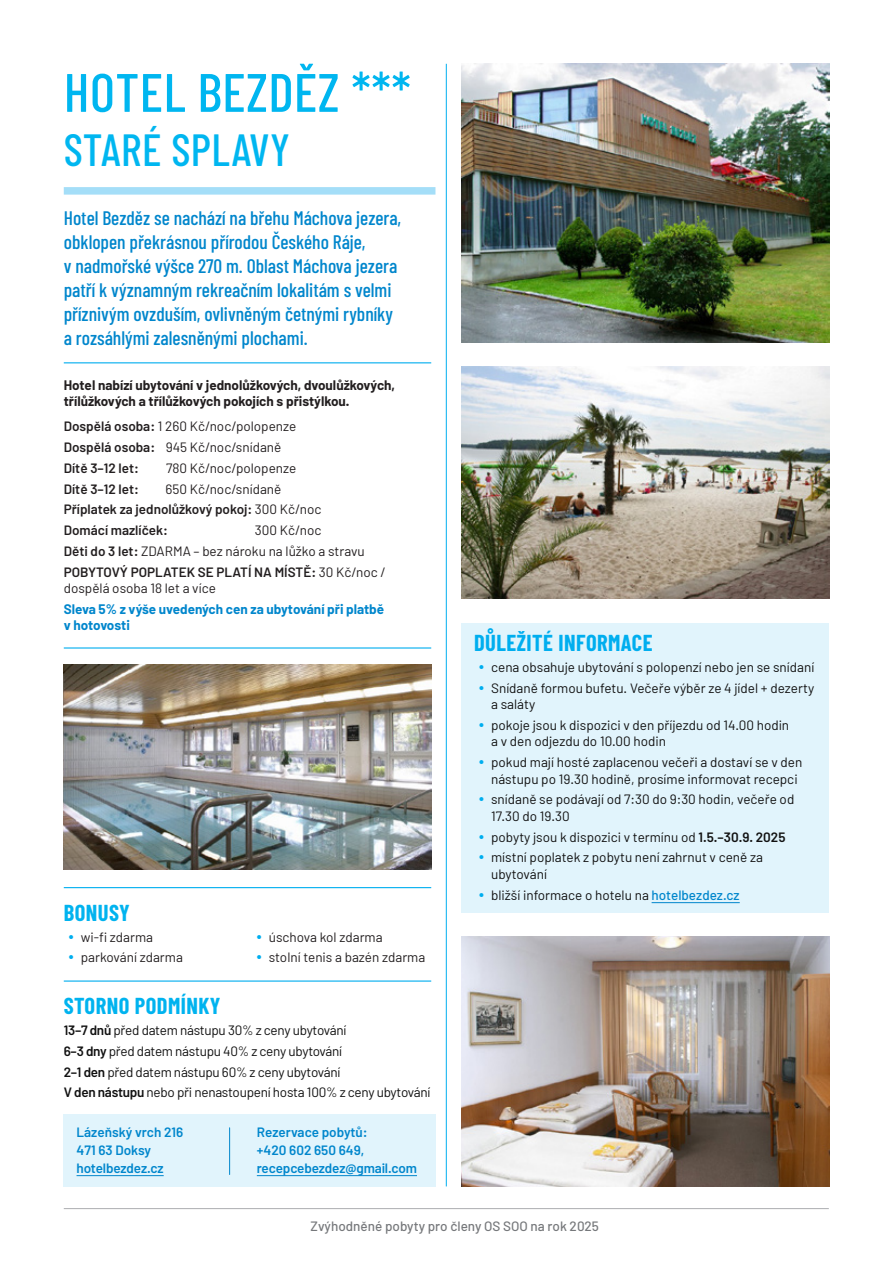
<style>
.page{position:relative;width:893px;height:1263px;background:#fff}
.page>*{position:absolute;margin:0;border:0;box-sizing:border-box;transform-origin:0 0}
.t1{font:500 54px "Barlow Condensed";letter-spacing:.01em;color:#00b6f0}
.t2{font:500 45px "Barlow Condensed";letter-spacing:.01em;color:#00b6f0}
.t3{font:700 22.5px "Barlow Condensed";letter-spacing:.02em;color:#00b3ef}
.t4{font:700 22.5px "Barlow Condensed";letter-spacing:.02em;color:#00aeef}
.t5{font:500 19.5px/24px "Barlow Condensed";color:#0086cc}
.t6{font:13.5px/20.7px "Barlow";color:#111}
.t7{font:13.5px/20.7px "Barlow";color:#231f20}
.t8{font:13.5px/20.7px "Barlow";letter-spacing:-.02em;color:#111}
.t9{font:600 13.5px/20.7px "Barlow";color:#231f20}
.t10{font:700 13.5px/16.5px "Barlow";color:#231f20}
.t11{font:600 13.5px/18px "Barlow";letter-spacing:-.005em;color:#0086cc}
.t12{font:700 13.5px/16.5px "Barlow";color:#0086cc}
.t13{font:500 13.5px "Barlow";color:#76787b}
.s1{font-weight:400}
.s2{font-weight:600}
.s3{font-weight:500;color:#0086cc}
</style>
<div class="page">
<hr style="left:64px;top:1208px;width:765px;height:1px;background:#acadb1">
<div style="left:461px;top:623px;width:368px;height:289px;background:#e1f4fc"></div>
<hr style="left:652px;top:902px;width:88px;height:1px;background:#0086cc">
<img style="left:461px;top:64px;width:368px;height:279px">
<img style="left:64px;top:664px;width:367px;height:206px">
<img style="left:461px;top:937px;width:368px;height:249px">
<img style="left:461px;top:367px;width:368px;height:232px">
<hr style="left:64px;top:647px;width:367px;height:1px;background:#00aeef">
<hr style="left:64px;top:887px;width:367px;height:1px;background:#00aeef">
<hr style="left:64px;top:362px;width:367px;height:1px;background:#00aeef">
<div style="left:64px;top:187px;width:371px;height:8px;background:#a4def8"></div>
<div style="left:64px;top:1114px;width:372px;height:72px;background:#e1f4fc"></div>
<hr style="left:77px;top:1175px;width:87px;height:1px;background:#0086cc">
<hr style="left:257px;top:1175px;width:160px;height:1px;background:#0086cc">
<hr style="left:64px;top:980px;width:367px;height:2px;background:#00aeef">
<hr style="left:229px;top:1128px;width:1px;height:46px;background:#0086cc">
<hr style="left:446px;top:64px;width:1px;height:1122px;background:#00aeef">
<h1 class="t1" style="left:64px;top:54px;width:349px">HOTEL BEZDĚZ ***</h1>
<h2 class="t2" style="left:64px;top:118px;width:228px">STARÉ SPLAVY</h2>
<p class="t5" style="left:64px;top:205px;width:339px">Hotel Bezděz se nachází na břehu Máchova jezera, obklopen překrásnou přírodou Českého Ráje,<br>v nadmořské výšce 270 m. Oblast Máchova jezera patří k významným rekreačním lokalitám s velmi příznivým ovzduším, ovlivněným četnými rybníky a rozsáhlými zalesněnými plochami.</p>
<p class="t10" style="left:64px;top:377px;width:333px">Hotel nabízí ubytování v jednolůžkových, dvoulůžkových, třílůžkových a třílůžkových pokojích s přistýlkou.</p>
<p class="t9" style="left:64px;top:416px;width:234px">Dospělá osoba: <span class="s1">1 260 Kč/noc/polopenze<br></span>Dospělá osoba: <span class="s1">945 Kč/noc/snídaně<br></span>Dítě 3–12 let:</p>
<p class="t7" style="left:166px;top:457px;width:132px">780 Kč/noc/polopenze</p>
<p class="t9" style="left:64px;top:478px;width:259px;text-indent:102px"><span class="s1">650 Kč/noc/snídaně<br></span>Příplatek za jednolůžkový pokoj: <span class="s1">300 Kč/noc<br></span>Domácí mazlíček:</p>
<p class="t9" style="left:64px;top:478px;width:77px">Dítě 3–12 let:</p>
<p class="t7" style="left:64px;top:520px;width:323px;text-indent:191px">300 Kč/noc<br><span class="s2">Děti do 3 let:</span> ZDARMA – bez nároku na lůžko a stravu<br><span class="s2">POBYTOVÝ POPLATEK SE PLATÍ NA MÍSTĚ:</span> 30 Kč/noc /</p>
<p class="t7" style="left:64px;top:578px;width:154px">dospělá osoba 18 let a více</p>
<p class="t12" style="left:64px;top:601px;width:322px">Sleva 5% z výše uvedených cen za ubytování při platbě v hotovosti</p>
<h3 class="t3" style="left:64px;top:897px;width:67px">BONUSY</h3>
<p class="t7" style="left:81px;top:926px;width:104px">wi-fi zdarma parkování zdarma</p>
<p class="t7" style="left:269px;top:926px;width:158px">úschova kol zdarma<br>stolní tenis a bazén zdarma</p>
<h3 class="t3" style="left:64px;top:990px;width:158px">STORNO PODMÍNKY</h3>
<p class="t8" style="left:64px;top:1019px;width:368px"><span class="s2">13–7 dnů</span> před datem nástupu 30% z ceny ubytování<br><span class="s2">6–3 dny</span> před datem nástupu 40% z ceny ubytování<br><span class="s2">2–1 den</span> před datem nástupu 60% z ceny ubytování<br><span class="s2">V den nástupu</span> nebo při nenastoupení hosta 100% z ceny ubytování</p>
<p class="t11" style="left:77px;top:1122px;width:108px">Lázeňský vrch 216<br>471 63 Doksy hotelbezdez.cz</p>
<p class="t11" style="left:257px;top:1122px;width:162px">Rezervace pobytů:<br>+420 602 650 649, recepcebezdez@gmail.com</p>
<h3 class="t4" style="left:474px;top:627px;width:180px">DŮLEŽITÉ INFORMACE</h3>
<p class="t6" style="left:491px;top:656px;width:325px">cena obsahuje ubytování s polopenzí nebo jen se snídaní<br>Snídaně formou bufetu. Večeře výběr ze 4 jídel + dezerty</p>
<p class="t6" style="left:491px;top:693px;width:300px">a saláty<br>pokoje jsou k dispozici v den příjezdu od 14.00 hodin</p>
<p class="t6" style="left:491px;top:731px;width:313px">a v den odjezdu do 10.00 hodin<br>pokud mají hosté zaplacenou večeři a dostaví se v den</p>
<p class="t6" style="left:491px;top:768px;width:308px">nástupu po 19.30 hodině, prosíme informovat recepci snídaně se podávají od 7:30 do 9:30 hodin, večeře od</p>
<p class="t6" style="left:491px;top:805px;width:296px">17.30 do 19.30<br>pobyty jsou k dispozici v termínu od <span class="s2">1.5.–30.9. 2025 </span>místní poplatek z pobytu není zahrnut v ceně za</p>
<p class="t6" style="left:491px;top:863px;width:250px">ubytování<br>bližší informace o hotelu na <span class="s3">hotelbezdez.cz</span></p>
<p class="t13" style="left:311px;top:1218px;width:290px">Zvýhodněné pobyty pro členy OS SOO na rok 2025</p>
</div>
